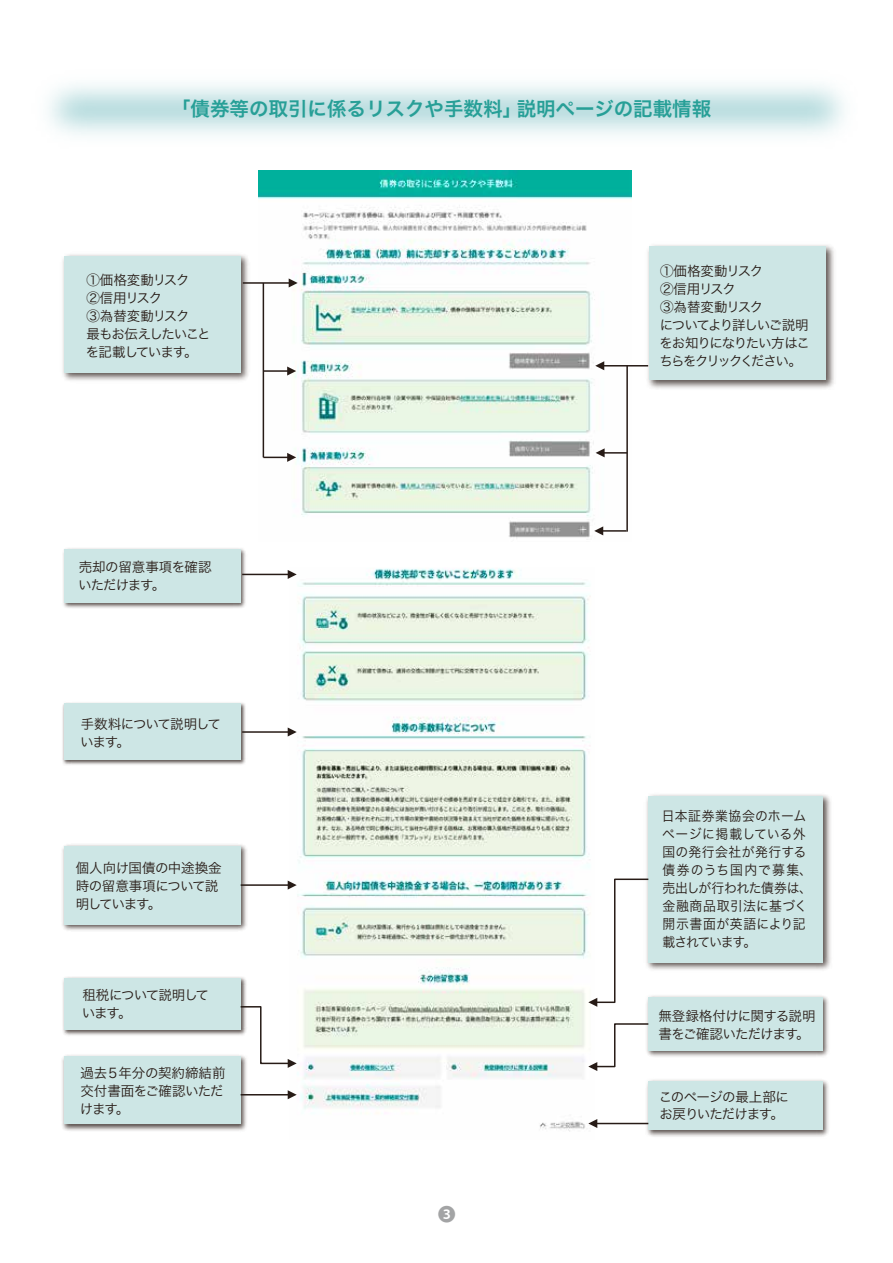
<style>
.page{position:relative;width:893px;height:1263px;background:#fff}
.page>*{position:absolute;margin:0;border:0;box-sizing:border-box;transform-origin:0 0}
.t1{font:19.5px "Hira Kaku Std W6";color:#279f97}
.t2{font:18px "Koz Go Pr 6 N";color:#a3a4a5}
.t3{font:13.5px/18px "Hira Kaku Std W3";letter-spacing:-.04em;color:#271b16}
.t4{font:13.5px/18px "Hira Kaku Std W3";letter-spacing:.02em;color:#271b16;scale:.95 1}
.t5{font:13.5px/18px "Hira Kaku Std W3";letter-spacing:-.095em;color:#271b16}
.t6{font:13.5px/18px "Hira Kaku Std W3";letter-spacing:-.08em;color:#271b16}
.t7{font:13.5px/18px "Hira Kaku Std W3";letter-spacing:-.07em;color:#271b16}
.t8{font:13.5px/18px "Hira Kaku Std W3";letter-spacing:-.075em;color:#271b16}
</style>
<div class="page">
<img style="left:48px;top:84px;width:796px;height:90px">
<img style="left:258px;top:171px;width:373px;height:367px">
<img style="left:62px;top:254px;width:187px;height:127px">
<div style="left:64px;top:256px;width:177px;height:116px;background:#cde6e5"></div>
<img style="left:643px;top:245px;width:191px;height:144px">
<div style="left:650px;top:246px;width:176px;height:134px;background:#cde6e5"></div>
<hr style="left:243px;top:282px;width:46px;height:2px;background:#271b16">
<svg style="left:289px;top:278px;width:9px;height:9px"></svg>
<hr style="left:263px;top:370px;width:25px;height:2px;background:#271b16">
<svg style="left:287px;top:366px;width:9px;height:9px"></svg>
<svg style="left:263px;top:453px;width:33px;height:9px"></svg>
<hr style="left:263px;top:283px;width:1px;height:174px;background:#271b16">
<hr style="left:602px;top:365px;width:46px;height:1px;background:#271b16">
<svg style="left:595px;top:361px;width:9px;height:9px"></svg>
<hr style="left:604px;top:452px;width:23px;height:2px;background:#271b16">
<svg style="left:596px;top:448px;width:9px;height:9px"></svg>
<hr style="left:602px;top:530px;width:24px;height:2px;background:#271b16">
<svg style="left:594px;top:526px;width:9px;height:9px"></svg>
<hr style="left:626px;top:366px;width:2px;height:166px;background:#271b16">
<img style="left:63px;top:548px;width:186px;height:60px">
<div style="left:64px;top:549px;width:177px;height:54px;background:#cde6e5"></div>
<img style="left:62px;top:702px;width:184px;height:63px">
<div style="left:64px;top:704px;width:177px;height:56px;background:#cde6e5"></div>
<img style="left:62px;top:844px;width:185px;height:87px">
<div style="left:64px;top:846px;width:177px;height:79px;background:#cde6e5"></div>
<img style="left:62px;top:977px;width:185px;height:59px">
<div style="left:64px;top:979px;width:177px;height:51px;background:#cde6e5"></div>
<img style="left:62px;top:1055px;width:187px;height:76px">
<div style="left:64px;top:1056px;width:177px;height:68px;background:#cde6e5"></div>
<img style="left:646px;top:794px;width:185px;height:176px">
<div style="left:648px;top:796px;width:175px;height:166px;background:#cde6e5"></div>
<img style="left:646px;top:995px;width:183px;height:62px">
<div style="left:648px;top:997px;width:175px;height:53px;background:#cde6e5"></div>
<img style="left:644px;top:1080px;width:185px;height:57px">
<div style="left:648px;top:1081px;width:175px;height:49px;background:#cde6e5"></div>
<img style="left:297px;top:568px;width:294px;height:564px">
<hr style="left:242px;top:731px;width:46px;height:2px;background:#271b16">
<svg style="left:288px;top:727px;width:9px;height:9px"></svg>
<hr style="left:242px;top:574px;width:46px;height:1px;background:#271b16">
<svg style="left:288px;top:570px;width:9px;height:9px"></svg>
<hr style="left:241px;top:884px;width:47px;height:2px;background:#271b16">
<svg style="left:288px;top:880px;width:9px;height:9px"></svg>
<svg style="left:239px;top:1005px;width:58px;height:63px"></svg>
<hr style="left:241px;top:1094px;width:47px;height:1px;background:#271b16">
<svg style="left:288px;top:1090px;width:9px;height:9px"></svg>
<svg style="left:588px;top:878px;width:62px;height:129px"></svg>
<svg style="left:588px;top:1022px;width:62px;height:49px"></svg>
<hr style="left:597px;top:1123px;width:51px;height:1px;background:#271b16">
<svg style="left:588px;top:1119px;width:9px;height:9px"></svg>
<h1 class="t1" style="left:171px;top:94px;width:542px">「債券等の取引に係るリスクや手数料」説明ページの記載情報</h1>
<p class="t6" style="left:86px;top:271px;width:126px">①価格変動リスク<br>②信用リスク<br>③為替変動リスク<br>最もお伝えしたいことを記載しています。</p>
<p class="t5" style="left:659px;top:261px;width:152px">①価格変動リスク<br>②信用リスク<br>③為替変動リスク<br>についてより詳しいご説明をお知りになりたい方はこちらをクリックください。</p>
<p class="t3" style="left:78px;top:558px;width:135px">売却の留意事項を確認いただけます。</p>
<p class="t7" style="left:80px;top:714px;width:142px">手数料について説明しています。</p>
<p class="t3" style="left:76px;top:859px;width:148px">個人向け国債の中途換金時の留意事項について説明しています。</p>
<p class="t8" style="left:82px;top:986px;width:129px">租税について説明しています。</p>
<p class="t3" style="left:80px;top:1064px;width:147px">過去５年分の契約締結前交付書面をご確認いただけます。</p>
<h2 class="t2" style="left:438px;top:1204px;width:19px">❸</h2>
<p class="t4" style="left:662px;top:806px;width:160px">日本証券業協会のホームページに掲載している外国の発行会社が発行する債券のうち国内で募集、売出しが行われた債券は、金融商品取引法に基づく開示書面が英語により記載されています。</p>
<p class="t3" style="left:658px;top:1007px;width:159px">無登録格付けに関する説明書をご確認いただけます。</p>
<p class="t3" style="left:659px;top:1089px;width:132px;line-height:16.5px">このページの最上部にお戻りいただけます。</p>
</div>
